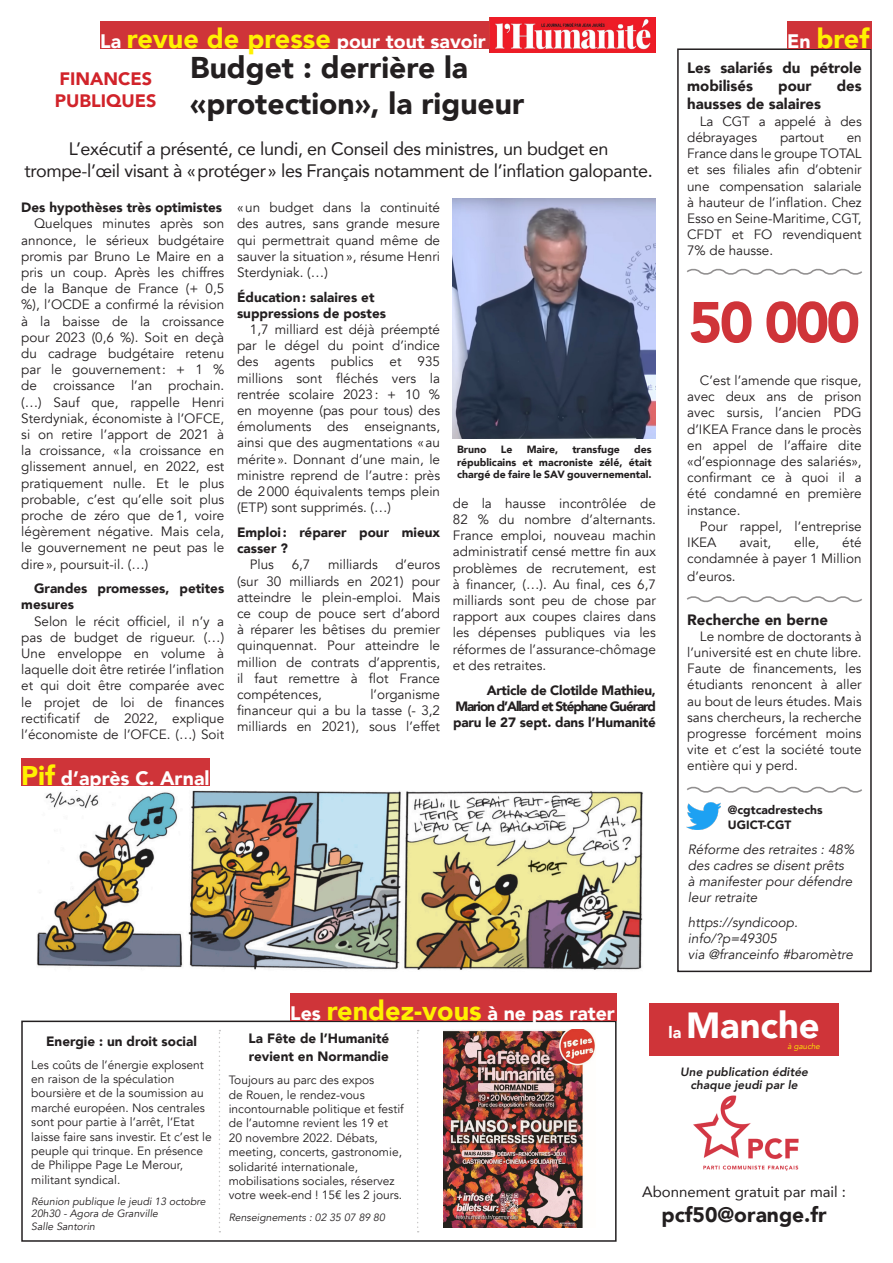
<style>
.page{position:relative;width:893px;height:1263px;background:#fff}
.page>*{position:absolute;margin:0;border:0;box-sizing:border-box;transform-origin:0 0}
.t1{font:900 57px "Avenir";color:#cf3439}
.t2{font:900 36.3px "Avenir";color:#fff}
.t3{font:900 30px/36px "Avenir";color:#231f20}
.t4{font:900 27px "Avenir";color:#fff101}
.t5{font:900 21px "Avenir";color:#231f20}
.t6{font:900 19.5px "Avenir";color:#fff}
.t7{font:18px "Avenir";letter-spacing:-.02em;color:#231f20}
.t8{font:900 18px/21.6px "Avenir";color:#d1232a}
.t9{font:900 16.05px "Avenir";color:#fff}
.t10{font:900 15px/18px "Avenir";color:#231f20}
.t11{font:15px "Avenir";color:#231f20}
.t12{font:13.5px/16.2px "Avenir";color:#231f20;text-align:justify}
.t13{font:900 13.5px/16.2px "Avenir";color:#231f20}
.t14{font:italic 13.5px/16.2px "Avenir";color:#231f20}
.t15{font:900 13.5px/16.2px "Avenir";letter-spacing:-.08em;color:#231f20;text-align:right}
.t16{font:12px/14.4px "Avenir";color:#231f20}
.t17{font:italic 800 12px "Avenir";color:#231f20}
.t18{font:900 12px "Avenir";color:#231f20}
.t19{font:900 10.5px/12.6px "Avenir";color:#231f20;text-align:justify}
.t20{font:italic 10.5px "Avenir";color:#231f20}
.t21{font:italic 7.95px "Avenir";color:#fff101}
.s1{font-size:19.5px;color:#fff}
.s2{font-size:27px;color:#fff101}
</style>
<div class="page">
<img style="left:453px;top:199px;width:203px;height:239px">
<div style="left:100px;top:21px;width:390px;height:27px;background:#cf3439"></div>
<img style="left:490px;top:18px;width:166px;height:34px">
<div style="left:677px;top:48px;width:195px;height:924px;border:2px solid #231f20"></div>
<div style="left:787px;top:21px;width:85px;height:27px;background:#cf3439"></div>
<img style="left:686px;top:802px;width:34px;height:27px">
<svg style="left:687px;top:268px;width:175px;height:7px"></svg>
<svg style="left:687px;top:786px;width:175px;height:7px"></svg>
<svg style="left:687px;top:596px;width:175px;height:7px"></svg>
<div style="left:21px;top:1020px;width:596px;height:222px;border:2px solid #231f20"></div>
<svg style="left:219px;top:1030px;width:1px;height:202px"></svg>
<img style="left:443px;top:1030px;width:153px;height:197px">
<div style="left:290px;top:993px;width:327px;height:27px;background:#cf3439"></div>
<img style="left:37px;top:790px;width:606px;height:180px">
<div style="left:21px;top:758px;width:189px;height:27px;background:#cf3439"></div>
<svg style="left:417px;top:1030px;width:2px;height:202px"></svg>
<img style="left:693px;top:1095px;width:106px;height:76px">
<div style="left:649px;top:1003px;width:190px;height:53px;background:#cf3439"></div>
<p class="t4" style="left:787px;top:16px;width:84px"><span class="s1">En</span> bref</p>
<p class="t6" style="left:100px;top:25px;width:387px">La <span class="s2">revue de presse</span> pour tout savoir</p>
<p class="t8" style="left:55px;top:67px;width:103px">FINANCES<br>PUBLIQUES</p>
<p class="t10" style="left:687px;top:59px;width:176px">Les salariés du pétrole mobilisés</p>
<p class="t3" style="left:190px;top:49px;width:335px">Budget : derrière la «protection», la rigueur</p>
<p class="t7" style="left:69px;top:134px;width:541px">L’exécutif a présenté, ce lundi, en Conseil des ministres, un budget en</p>
<p class="t7" style="left:24px;top:156px;width:630px">trompe-l’œil visant à «protéger» les Français notamment de l’inflation galopante.</p>
<p class="t10" style="left:778px;top:77px;width:35px">pour</p>
<p class="t10" style="left:837px;top:77px;width:27px">des</p>
<p class="t10" style="left:687px;top:95px;width:135px">hausses de salaires</p>
<p class="t12" style="left:687px;top:113px;width:176px;text-indent:13px">La CGT a appelé à des débrayages</p>
<p class="t12" style="left:780px;top:129px;width:45px">partout</p>
<p class="t12" style="left:687px;top:129px;width:176px;text-indent:160px">en France dans le groupe TOTAL et ses filiales afin d’obtenir une compensation salariale à hauteur de l’inflation. Chez Esso en Seine-Maritime, CGT, CFDT et FO revendiquent 7% de hausse.</p>
<p class="t13" style="left:21px;top:199px;width:202px">Des hypothèses très optimistes</p>
<p class="t12" style="left:21px;top:216px;width:205px;text-indent:13px">Quelques minutes après son annonce, le sérieux budgétaire promis par Bruno Le Maire en a pris un coup. Après les chiffres de la Banque de France (+ 0,5 %), l’OCDE a confirmé la révision à la baisse de la croissance pour 2023 (0,6 %). Soit en deçà du cadrage budgétaire retenu par le gouvernement: + 1 % de croissance l’an prochain. (…) Sauf que, rappelle Henri Sterdyniak, économiste à l’OFCE, si on retire l’apport de 2021 à la croissance, « la croissance en glissement annuel, en 2022, est pratiquement nulle. Et le plus probable, c’est qu’elle soit plus proche de zéro que de1, voire légèrement négative. Mais cela, le gouvernement ne peut pas le dire», poursuit-il. (…)</p>
<p class="t13" style="left:21px;top:580px;width:205px;text-indent:13px">Grandes promesses, petites mesures</p>
<p class="t12" style="left:21px;top:613px;width:205px;text-indent:13px">Selon le récit officiel, il n’y a pas de budget de rigueur. (…)<br>Une enveloppe en volume à laquelle doit être retirée l’inflation et qui doit être comparée avec le projet de loi de finances rectificatif de 2022, explique l’économiste de l’OFCE. (…) Soit</p>
<p class="t12" style="left:237px;top:200px;width:205px">«un budget dans la continuité des autres, sans grande mesure qui permettrait quand même de sauver la situation», résume Henri Sterdyniak. (…)</p>
<p class="t13" style="left:237px;top:288px;width:150px">Éducation: salaires et suppressions de postes</p>
<p class="t12" style="left:237px;top:321px;width:205px;text-indent:13px">1,7 milliard est déjà préempté par le dégel du point d’indice des agents publics et 935 millions sont fléchés vers la rentrée scolaire 2023: + 10 % en moyenne (pas pour tous) des émoluments des enseignants, ainsi que des augmentations «au mérite». Donnant d’une main, le ministre reprend de l’autre: près de 2000 équivalents temps plein (ETP) sont supprimés. (…)</p>
<p class="t13" style="left:237px;top:524px;width:205px">Emploi: réparer pour mieux casser ?</p>
<p class="t12" style="left:250px;top:557px;width:26px">Plus</p>
<p class="t12" style="left:292px;top:557px;width:20px">6,7</p>
<p class="t12" style="left:328px;top:557px;width:51px">milliards</p>
<p class="t1" style="left:689px;top:274px;width:173px">50 000</p>
<p class="t12" style="left:687px;top:372px;width:176px;text-indent:13px">C’est l’amende que risque, avec deux ans de prison avec sursis, l’ancien PDG d’IKEA France dans le procès en appel de l’affaire dite «d’espionnage des salariés», confirmant ce à quoi il a été condamné en première instance.</p>
<p class="t12" style="left:687px;top:518px;width:176px;text-indent:13px">Pour rappel, l’entreprise<br>IKEA</p>
<p class="t19" style="left:457px;top:443px;width:31px">Bruno</p>
<p class="t19" style="left:501px;top:443px;width:13px">Le</p>
<p class="t19" style="left:527px;top:443px;width:33px">Maire,</p>
<p class="t19" style="left:572px;top:443px;width:49px">transfuge</p>
<p class="t19" style="left:457px;top:443px;width:196px;text-indent:177px">des républicains et macroniste zélé, était chargé de faire le SAV gouvernemental.</p>
<p class="t12" style="left:453px;top:495px;width:205px">de la hausse incontrôlée de 82 % du nombre d’alternants.<br>France emploi, nouveau machin administratif censé mettre fin aux problèmes de recrutement, est à financer, (…). Au final, ces 6,7 milliards sont peu de chose par rapport aux coupes claires dans les dépenses publiques via les réformes de l’assurance-chômage et des retraites.</p>
<p class="t15" style="left:455px;top:681px;width:202px">Article de Clotilde Mathieu,<br>Marion d’Allard et Stéphane Guérard</p>
<p class="t13" style="left:453px;top:714px;width:204px">paru le 27 sept. dans l’Humanité</p>
<p class="t12" style="left:739px;top:534px;width:33px">avait,</p>
<p class="t12" style="left:794px;top:534px;width:27px">elle,</p>
<p class="t12" style="left:687px;top:534px;width:176px;text-align:right">été<br>condamnée à payer 1 Million</p>
<p class="t12" style="left:687px;top:569px;width:50px">d’euros.</p>
<p class="t10" style="left:687px;top:610px;width:142px">Recherche en berne</p>
<p class="t12" style="left:687px;top:628px;width:176px;text-indent:13px">Le nombre de doctorants à l’université est en chute libre.<br>Faute de financements, les étudiants renoncent à aller au bout de leurs études. Mais sans chercheurs, la recherche progresse forcément moins vite et c’est la société toute entière qui y perd.</p>
<p class="t12" style="left:237px;top:557px;width:205px;text-indent:158px">d’euros (sur 30 milliards en 2021) pour atteindre le plein-emploi. Mais ce coup de pouce sert d’abord à réparer les bêtises du premier quinquennat. Pour atteindre le million de contrats d’apprentis, il faut remettre à flot France compétences,</p>
<p class="t12" style="left:237px;top:686px;width:205px;text-indent:133px">l’organisme financeur qui a bu la tasse (- 3,2 milliards en 2021), sous l’effet</p>
<p class="t6" style="left:21px;top:761px;width:190px"><span class="s2">Pif</span> d’après C. Arnal</p>
<p class="t13" style="left:46px;top:1032px;width:152px">Energie : un droit social</p>
<p class="t16" style="left:31px;top:1057px;width:182px">Les coûts de l’énergie explosent en raison de la spéculation boursière et de la soumission au marché européen. Nos centrales sont pour partie à l’arrêt, l’Etat laisse faire sans investir. Et c’est le peuple qui trinque. En présence de Philippe Page Le Merour, militant syndical.</p>
<p class="t20" style="left:31px;top:1195px;width:176px">Réunion publique le jeudi 13 octobre</p>
<p class="t20" style="left:31px;top:1207px;width:128px">20h30 - Agora de Granville</p>
<p class="t20" style="left:31px;top:1220px;width:65px">Salle Santorin</p>
<p class="t6" style="left:290px;top:997px;width:326px">Les <span class="s2">rendez-vous</span> à ne pas rater</p>
<p class="t13" style="left:249px;top:1030px;width:142px">La Fête de l’Humanité</p>
<p class="t13" style="left:249px;top:1048px;width:141px">revient en Normandie</p>
<p class="t16" style="left:229px;top:1073px;width:177px">Toujours au parc des expos<br>de Rouen, le rendez-vous incontournable politique et festif de l’automne revient les 19 et<br>20 novembre 2022. Débats, meeting, concerts, gastronomie, solidarité internationale, mobilisations sociales, réservez votre week-end ! 15€ les 2 jours.</p>
<p class="t20" style="left:229px;top:1211px;width:158px">Renseignements : 02 35 07 89 80</p>
<p class="t18" style="left:728px;top:800px;width:96px">@cgtcadrestechs</p>
<p class="t18" style="left:728px;top:814px;width:65px">UGICT-CGT</p>
<p class="t14" style="left:688px;top:841px;width:168px">Réforme des retraites : 48% des cadres se disent prêts<br>à manifester pour défendre leur retraite</p>
<p class="t14" style="left:688px;top:914px;width:111px">https://syndicoop. info/?p=49305</p>
<p class="t14" style="left:688px;top:947px;width:167px">via @franceinfo #baromètre</p>
<p class="t9" style="left:668px;top:1018px;width:14px">la</p>
<p class="t2" style="left:686px;top:994px;width:135px">Manche</p>
<p class="t21" style="left:787px;top:1042px;width:34px">à gauche</p>
<p class="t17" style="left:680px;top:1064px;width:130px">Une publication éditée</p>
<p class="t17" style="left:690px;top:1078px;width:109px">chaque jeudi par le</p>
<p class="t11" style="left:642px;top:1180px;width:205px">Abonnement gratuit par mail :</p>
<p class="t5" style="left:661px;top:1197px;width:167px">pcf50@orange.fr</p>
</div>
